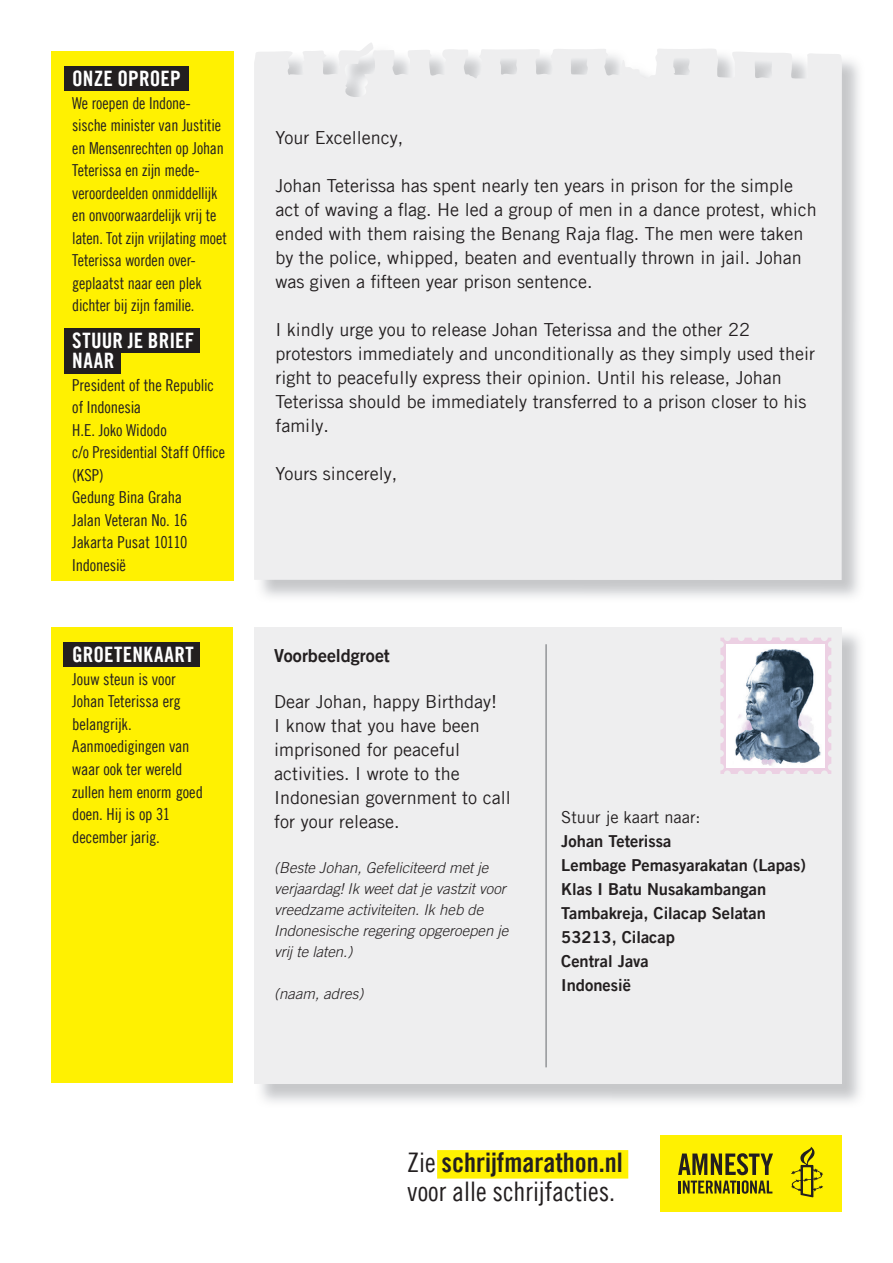
<style>
.page{position:relative;width:893px;height:1263px;background:#fff}
.page>*{position:absolute;margin:0;border:0;box-sizing:border-box;transform-origin:0 0}
.t1{font:27px "Amnesty Trade Gothic Cn 18";color:#231f20}
.t2{font:27px "Amnesty Trade Gothic Bd Cn 20";color:#231f20}
.t3{font:21.3px/20.2px "Amnesty Trade Gothic Bd Cn 20";letter-spacing:.005em;color:#fff}
.t4{font:18px/24px "Amnesty Trade Gothic";color:#231f20}
.t5{font:18px "Amnesty Trade Gothic Bd 2";color:#231f20}
.t6{font:16.5px/22.5px "Amnesty Trade Gothic Cn 18";letter-spacing:-.01em;color:#231f20}
.t7{font:16.5px/24px "Amnesty Trade Gothic Bd 2";color:#231f20}
.t8{font:16.5px "Amnesty Trade Gothic";color:#231f20}
.t9{font:italic 300 15px/21px "Amnesty Trade Gothic";color:#231f20}
.s1{font-family:"Amnesty Trade Gothic Cn 18"}
</style>
<div class="page">
<div style="left:254px;top:43px;width:588px;height:537px;background:#eeeeef"></div>
<div style="left:254px;top:627px;width:588px;height:457px;background:#eeeeef"></div>
<div style="left:51px;top:51px;width:182px;height:529px;background:#fff101"></div>
<div style="left:51px;top:627px;width:182px;height:455px;background:#fff101"></div>
<div style="left:64px;top:66px;width:124px;height:24px;background:#231f20"></div>
<div style="left:64px;top:642px;width:136px;height:24px;background:#231f20"></div>
<div style="left:64px;top:329px;width:135px;height:24px;background:#231f20"></div>
<div style="left:64px;top:349px;width:56px;height:24px;background:#231f20"></div>
<div style="left:437px;top:1150px;width:191px;height:28px;background:#fff101"></div>
<hr style="left:545px;top:644px;width:2px;height:423px;background:#939598">
<div style="left:660px;top:1135px;width:182px;height:77px;background:#fff101"></div>
<svg style="left:791px;top:1146px;width:32px;height:51px"></svg>
<svg style="left:678px;top:1153px;width:95px;height:41px"></svg>
<svg style="left:720px;top:638px;width:111px;height:136px"></svg>
<img style="left:727px;top:645px;width:98px;height:122px">
<p class="t3" style="left:72px;top:68px;width:110px">ONZE OPROEP</p>
<p class="t6" style="left:72px;top:91px;width:156px">We roepen de Indone&shy;sische minister van Justitie en Mensenrechten op Johan<br>Teterissa en zĳn mede&shy;veroordeelden onmiddellĳk en onvoorwaardelĳk vrĳ te laten. Tot zĳn vrĳlating moet<br>Teterissa worden over&shy;geplaatst naar een plek dichter bĳ zĳn familie.</p>
<p class="t3" style="left:72px;top:330px;width:123px">STUUR JE BRIEF<br>NAAR</p>
<p class="t6" style="left:72px;top:374px;width:154px">President of the Republic of Indonesia<br>H.E. Joko Widodo<br>c/o Presidential Staff Office (KSP)<br>Gedung Bina Graha<br>Jalan Veteran No. 16<br>Jakarta Pusat 10110<br>Indonesië</p>
<p class="t3" style="left:72px;top:644px;width:123px">GROETENKAART</p>
<p class="t6" style="left:72px;top:668px;width:132px">Jouw steun is voor<br>Johan Teterissa erg belangrĳk.<br>Aanmoedigingen van waar ook ter wereld zullen hem enorm goed doen. Hĳ is op 31 december jarig.</p>
<p class="t4" style="left:275px;top:125px;width:129px">Your Excellency,</p>
<p class="t4" style="left:275px;top:173px;width:543px">Johan Teterissa has spent nearly ten years in prison for the simple act of waving a flag. He led a group of men in a dance protest, which ended with them raising the Benang Raja flag. The men were taken by the police, whipped, beaten and eventually thrown in jail. Johan was given a fifteen year prison sentence.</p>
<p class="t4" style="left:275px;top:317px;width:541px">I kindly urge you to release Johan Teterissa and the other 22 protestors immediately and unconditionally as they simply used their right to peacefully express their opinion. Until his release, Johan Teterissa should be immediately transferred to a prison closer to his family.</p>
<p class="t4" style="left:275px;top:461px;width:123px">Yours sincerely,</p>
<p class="t5" style="left:274px;top:644px;width:117px">Voorbeeldgroet</p>
<p class="t4" style="left:274px;top:689px;width:238px">Dear Johan, happy Birthday!<br>I know that you have been imprisoned for peaceful activities. I wrote to the<br>Indonesian government to call for your release.</p>
<p class="t9" style="left:274px;top:857px;width:236px">(Beste Johan, Gefeliciteerd met je verjaardag! Ik weet dat je vastzit voor vreedzame activiteiten. Ik heb de<br>Indonesische regering opgeroepen je vrĳ te laten.)</p>
<p class="t9" style="left:274px;top:983px;width:91px">(naam, adres)</p>
<p class="t8" style="left:561px;top:807px;width:141px">Stuur je kaart naar:</p>
<p class="t7" style="left:561px;top:829px;width:246px">Johan Teterissa<br>Lembage Pemasyarakatan (Lapas)<br>Klas I Batu Nusakambangan<br>Tambakreja, Cilacap Selatan<br>53213, Cilacap<br>Central Java<br>Indonesië</p>
<h1 class="t2" style="left:407px;top:1146px;width:217px"><span class="s1">Zie</span> schrĳfmarathon.nl</h1>
<h1 class="t1" style="left:407px;top:1175px;width:210px">voor alle schrĳfacties.</h1>
</div>
